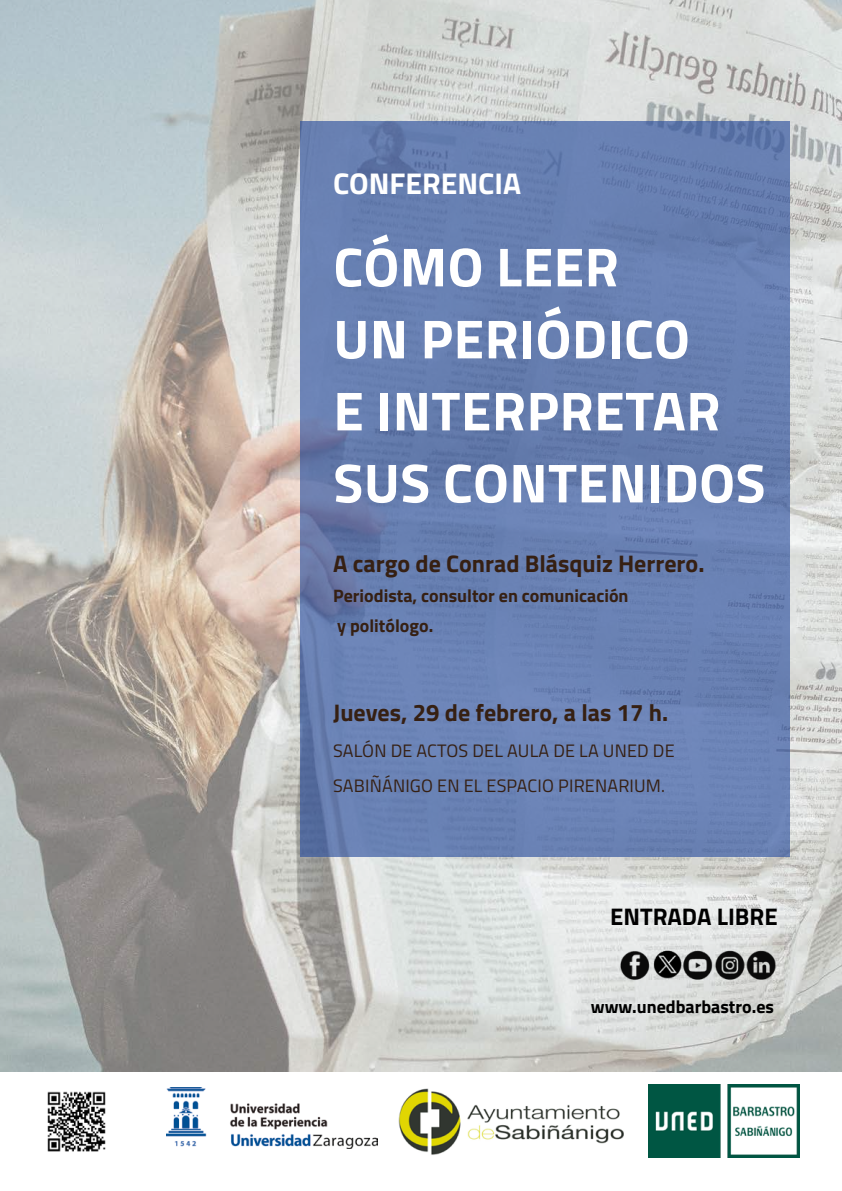
<style>
.page{position:relative;width:842px;height:1191px;background:#fff}
.page>*{position:absolute;margin:0;border:0;box-sizing:border-box;transform-origin:0 0}
.t1{font:700 55px/72px "Titillium Web";letter-spacing:.01em;color:#fff}
.t2{font:700 30px "Titillium Web";color:#fff}
.t3{font:700 24px "Titillium Web";color:#362013}
.t4{font:700 24px "Titillium Web";color:#000}
.t5{font:18px/35.3px "Titillium Web";letter-spacing:.01em;color:#362013}
.t6{font:700 18px/30px "Titillium Web";color:#362013}
.t7{font:700 18px "Titillium Web";color:#000}
</style>
<div class="page">
<img style="left:0;top:0;width:842px;height:1071px">
<div style="left:300px;top:121px;width:489px;height:736px;background:#6880b2"></div>
<img style="left:648px;top:1084px;width:151px;height:73px">
<img style="left:167px;top:1087px;width:210px;height:61px">
<img style="left:398px;top:1088px;width:226px;height:67px">
<img style="left:47px;top:1091px;width:59px;height:61px">
<img style="left:618px;top:948px;width:161px;height:33px">
<h2 class="t2" style="left:333px;top:161px;width:189px">CONFERENCIA</h2>
<h1 class="t1" style="left:333px;top:228px;width:434px">CÓMO LEER<br>UN PERIÓDICO<br>E INTERPRETAR<br>SUS CONTENIDOS</h1>
<h3 class="t3" style="left:333px;top:545px;width:373px">A cargo de Conrad Blásquiz Herrero.</h3>
<p class="t6" style="left:333px;top:579px;width:297px">Periodista, consultor en comunicación y politólogo.</p>
<h3 class="t3" style="left:333px;top:694px;width:337px">Jueves, 29 de febrero, a las 17 h.</h3>
<p class="t5" style="left:333px;top:731px;width:343px">SALÓN DE ACTOS DEL AULA DE LA UNED DE<br>SABIÑÁNIGO EN EL ESPACIO PIRENARIUM.</p>
<h3 class="t4" style="left:610px;top:898px;width:169px">ENTRADA LIBRE</h3>
<p class="t7" style="left:591px;top:993px;width:185px">www.unedbarbastro.es</p>
</div>
